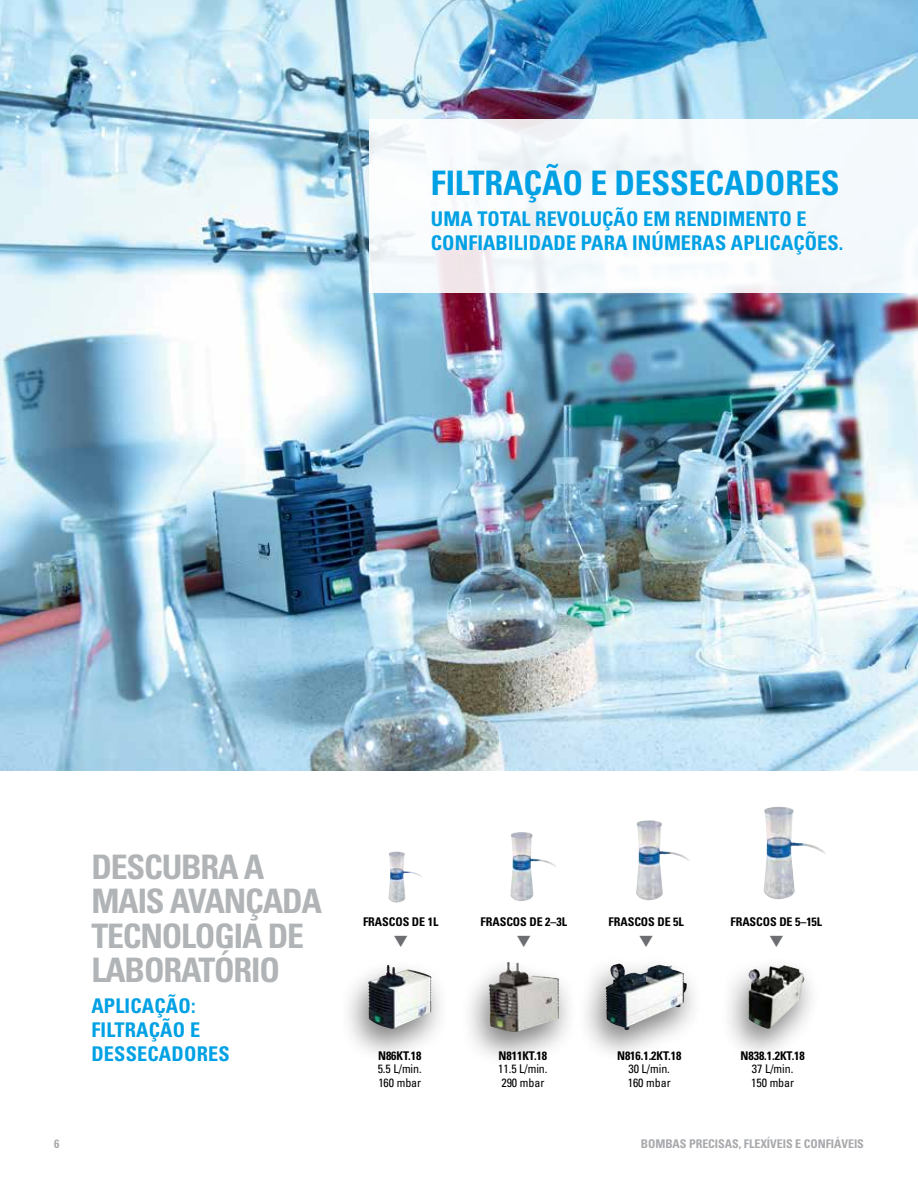
<style>
.page{position:relative;width:918px;height:1188px;background:#fff}
.page>*{position:absolute;margin:0;border:0;box-sizing:border-box;transform-origin:0 0}
.t1{font:700 condensed 33.75px/34.5px "Univers";letter-spacing:-.035em;color:#b1b4b6}
.t2{font:700 condensed 33.75px "Univers";letter-spacing:-.005em;color:#00a1e4}
.t3{font:700 condensed 20.25px/24px "Univers";letter-spacing:.005em;color:#00a1e4}
.t4{font:700 condensed 12px "Univers";letter-spacing:-.005em;color:#000}
.t5{font:condensed 12px/13.5px "Univers";letter-spacing:-.005em;color:#000}
.t6{font:700 condensed 12px "Univers";letter-spacing:-.005em;color:#a7a9ac}
</style>
<div class="page">
<img style="left:0;top:0;width:918px;height:770px">
<div style="left:369px;top:119px;width:549px;height:174px;background:#f5fafd"></div>
<div style="left:339px;top:957px;width:111px;height:108px;background:#000;opacity:.5"></div>
<img style="left:368px;top:965px;width:63px;height:64px">
<img style="left:388px;top:851px;width:35px;height:52px">
<div style="left:460px;top:953px;width:118px;height:115px;background:#000;opacity:.5"></div>
<img style="left:488px;top:962px;width:71px;height:70px">
<img style="left:510px;top:832px;width:46px;height:69px">
<div style="left:577px;top:954px;width:127px;height:111px;background:#000;opacity:.5"></div>
<img style="left:606px;top:964px;width:81px;height:67px">
<img style="left:636px;top:820px;width:54px;height:81px">
<img style="left:764px;top:807px;width:62px;height:93px">
<div style="left:719px;top:956px;width:103px;height:108px;background:#000;opacity:.5"></div>
<img style="left:748px;top:965px;width:58px;height:64px">
<h1 class="t2" style="left:431px;top:162px;width:410px">FILTRAÇÃO E DESSECADORES</h1>
<p class="t3" style="left:431px;top:207px;width:414px">UMA TOTAL REVOLUÇÃO EM RENDIMENTO E<br>CONFIABILIDADE PARA INÚMERAS APLICAÇÕES.</p>
<h1 class="t1" style="left:91px;top:849px;width:232px">DESCUBRA A<br>MAIS AVANÇADA<br>TECNOLOGIA DE<br>LABORATÓRIO</h1>
<p class="t3" style="left:91px;top:994px;width:140px">APLICAÇÃO:<br>FILTRAÇÃO E<br>DESSECADORES</p>
<p class="t4" style="left:363px;top:914px;width:77px">FRASCOS DE 1L</p>
<p class="t4" style="left:378px;top:1048px;width:45px">N86KT.18</p>
<p class="t5" style="left:378px;top:1062px;width:46px">5.5 L/min.<br>160 mbar</p>
<p class="t4" style="left:481px;top:914px;width:88px">FRASCOS DE 2–3L</p>
<p class="t4" style="left:609px;top:914px;width:77px">FRASCOS DE 5L</p>
<p class="t4" style="left:499px;top:1048px;width:50px">N811KT.18</p>
<p class="t5" style="left:498px;top:1062px;width:51px">11.5 L/min.<br>290 mbar</p>
<p class="t4" style="left:617px;top:1048px;width:66px">N816.1.2KT.18</p>
<p class="t5" style="left:628px;top:1062px;width:44px">30 L/min.<br>160 mbar</p>
<p class="t4" style="left:730px;top:914px;width:93px">FRASCOS DE 5–15L</p>
<p class="t4" style="left:741px;top:1048px;width:66px">N838.1.2KT.18</p>
<p class="t5" style="left:751px;top:1062px;width:44px">37 L/min.<br>150 mbar</p>
<p class="t6" style="left:54px;top:1137px;width:7px">6</p>
<p class="t6" style="left:641px;top:1137px;width:225px">BOMBAS PRECISAS, FLEXÍVEIS E CONFIÁVEIS</p>
</div>
